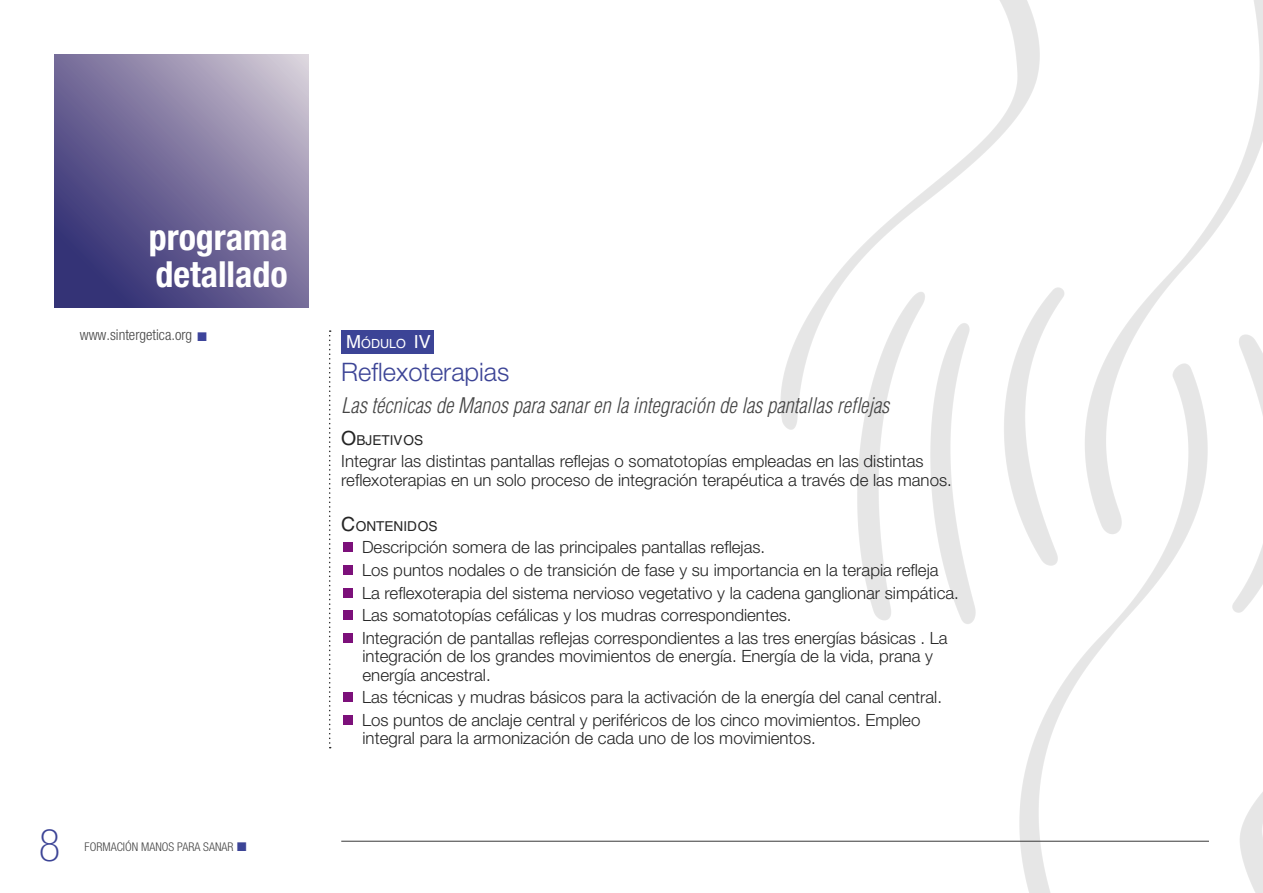
<style>
.page{position:relative;width:1263px;height:893px;background:#fff}
.page>*{position:absolute;margin:0;border:0;box-sizing:border-box;transform-origin:0 0}
.t1{font:100 condensed 45px "Helvetica Neue LT Std";color:#3c4496}
.t2{font:700 condensed 36px/37.5px "Helvetica Neue LT Std";color:#fff}
.t3{font:300 25.5px "Helvetica Neue LT Std";color:#3c4496}
.t4{font:italic 300 condensed 21px "Helvetica LT Std";color:#444}
.t5{font:300 16.8px/22.6px "Helvetica Neue LT Std";color:#252525}
.t6{font:300 condensed 15px "Helvetica Neue LT Std";color:#444}
.t7{font:13.65px "Helvetica LT Std";color:#252525}
.t8{font:12.6px "Helvetica LT Std";color:#fff}
.t9{font:300 condensed 12px "Helvetica Neue LT Std";color:#444}
.s1{font-size:18px}
.s2{font-size:19.5px}
</style>
<div class="page">
<div style="left:341px;top:330px;width:93px;height:24px;background:#3c4496"></div>
<img style="left:724px;top:0;width:539px;height:893px">
<div style="left:343px;top:542px;width:9px;height:10px;background:#7c107a"></div>
<div style="left:343px;top:565px;width:9px;height:10px;background:#7c107a"></div>
<div style="left:343px;top:588px;width:9px;height:9px;background:#7c107a"></div>
<div style="left:343px;top:610px;width:9px;height:10px;background:#7c107a"></div>
<div style="left:343px;top:633px;width:9px;height:10px;background:#7c107a"></div>
<div style="left:343px;top:692px;width:9px;height:10px;background:#7c107a"></div>
<div style="left:343px;top:715px;width:9px;height:10px;background:#7c107a"></div>
<svg style="left:329px;top:330px;width:2px;height:418px"></svg>
<hr style="left:341px;top:841px;width:868px;height:1px;background:#444">
<svg style="left:54px;top:54px;width:254px;height:254px;background:#776f9b"></svg>
<h2 class="t2" style="left:149px;top:218px;width:141px">programa detallado</h2>
<p class="t6" style="left:80px;top:327px;width:114px">www.sintergetica.org</p>
<h1 class="t1" style="left:38px;top:820px;width:23px">8</h1>
<p class="t9" style="left:85px;top:840px;width:150px">FORMACIÓN MANOS PARA SANAR</p>
<p class="t8" style="left:346px;top:337px;width:86px"><span class="s1">M</span>ÓDULO <span class="s1">IV</span></p>
<h3 class="t3" style="left:341px;top:356px;width:170px">Reflexoterapias</h3>
<p class="t4" style="left:341px;top:393px;width:550px">Las técnicas de Manos para sanar en la integración de las pantallas reflejas</p>
<p class="t7" style="left:341px;top:432px;width:83px"><span class="s2">O</span>BJETIVOS</p>
<p class="t5" style="left:341px;top:452px;width:612px;line-height:18.5px">Integrar las distintas pantallas reflejas o somatotopías empleadas en las distintas reflexoterapias en un solo proceso de integración terapéutica a través de las manos.</p>
<p class="t7" style="left:341px;top:518px;width:98px"><span class="s2">C</span>ONTENIDOS</p>
<p class="t5" style="left:362px;top:536px;width:598px">Descripción somera de las principales pantallas reflejas.<br>Los puntos nodales o de transición de fase y su importancia en la terapia refleja La reflexoterapia del sistema nervioso vegetativo y la cadena ganglionar simpática.<br>Las somatotopías cefálicas y los mudras correspondientes.<br>Integración de pantallas reflejas correspondientes a las tres energías básicas . La</p>
<p class="t5" style="left:362px;top:647px;width:572px;line-height:18.5px">integración de los grandes movimientos de energía. Energía de la vida, prana y energía ancestral.</p>
<p class="t5" style="left:362px;top:686px;width:581px">Las técnicas y mudras básicos para la activación de la energía del canal central.<br>Los puntos de anclaje central y periféricos de los cinco movimientos. Empleo</p>
<p class="t5" style="left:362px;top:727px;width:455px">integral para la armonización de cada uno de los movimientos.</p>
</div>
